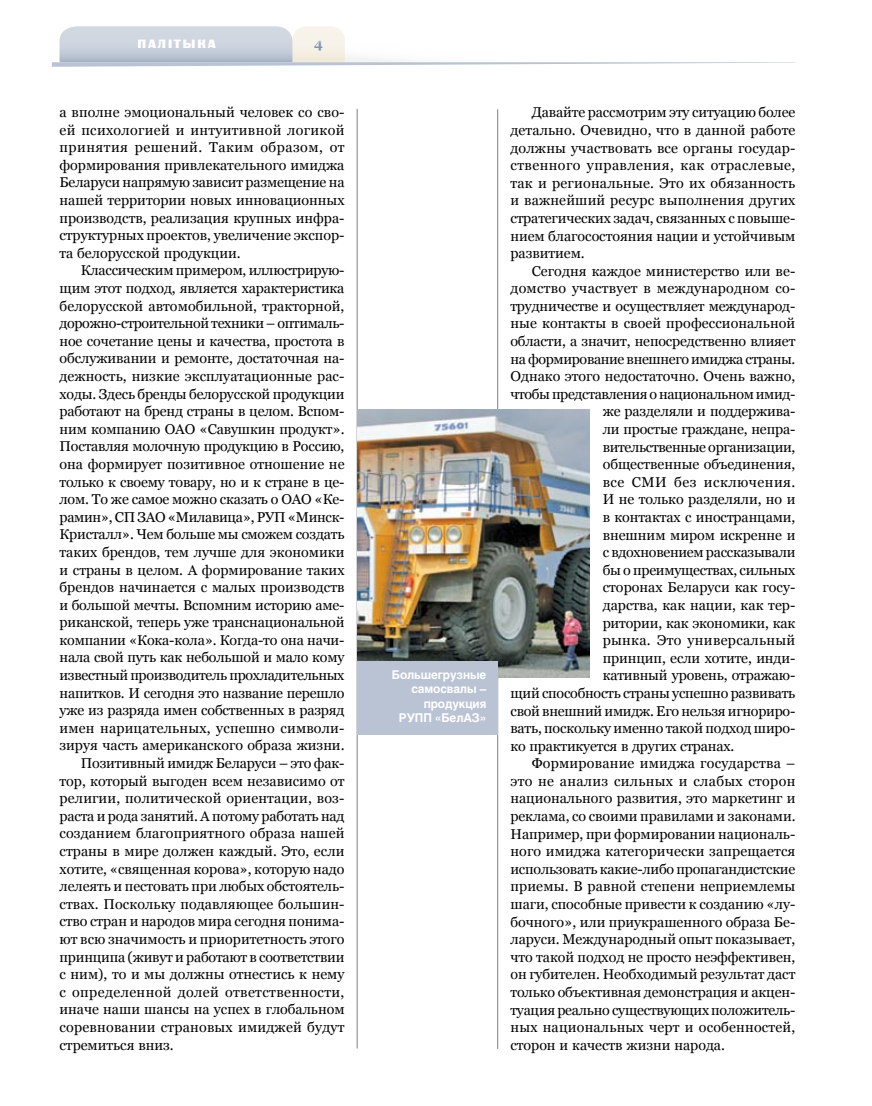
<style>
.page{position:relative;width:872px;height:1106px;background:#fff}
.page>*{position:absolute;margin:0;border:0;box-sizing:border-box;transform-origin:0 0}
.t1{font:14.25px/17.5px "Georgia";letter-spacing:-.005em;color:#000;text-align:justify}
.t2{font:14.25px "Georgia";letter-spacing:.015em;color:#000}
.t3{font:14.25px "Georgia";letter-spacing:-.025em;color:#000}
.t4{font:14.25px "Georgia";letter-spacing:.02em;color:#000}
.t5{font:14.25px "Georgia";letter-spacing:.025em;color:#000}
.t6{font:14.25px "Georgia";letter-spacing:.035em;color:#000}
.t7{font:700 13.5px "Georgia";color:#8095af}
.t8{font:700 12px/14.4px "Helios";letter-spacing:-.01em;color:#fff;text-align:right}
.t9{font:12px "Black Grotesk C";letter-spacing:.15em;color:#fff}
</style>
<div class="page">
<hr style="left:357px;top:109px;width:1px;height:939px;background:#818084">
<hr style="left:497px;top:109px;width:1px;height:939px;background:#818084">
<svg style="left:52px;top:26px;width:743px;height:41px"></svg>
<img style="left:357px;top:410px;width:233px;height:268px">
<div style="left:357px;top:661px;width:140px;height:74px;background:#b9c3d3"></div>
<p class="t9" style="left:138px;top:36px;width:80px">палітыка</p>
<p class="t7" style="left:314px;top:35px;width:10px">4</p>
<p class="t1" style="left:60px;top:103px;width:286px">а вполне эмоциональный человек со сво&shy;ей психологией и интуитивной логикой принятия решений. Таким образом, от формирования привлекательного имиджа Беларуси напрямую зависит размещение на нашей территории новых инновационных производств, реализация крупных инфра&shy;структурных проектов, увеличение экспор&shy;та белорусской продукции.</p>
<p class="t1" style="left:81px;top:262px;width:265px">Классическим примером, иллюстрирую-</p>
<p class="t1" style="left:60px;top:279px;width:286px">щим этот подход, является характеристика</p>
<p class="t1" style="left:60px;top:297px;width:286px">белорусской автомобильной, тракторной,</p>
<p class="t3" style="left:60px;top:315px;width:286px">дорожно-строительной техники – оптималь-</p>
<p class="t1" style="left:60px;top:332px;width:286px">ное сочетание цены и качества, простота в</p>
<p class="t1" style="left:60px;top:350px;width:286px">обслуживании и ремонте, достаточная на-</p>
<p class="t1" style="left:60px;top:367px;width:286px">дежность, низкие эксплуатационные рас-</p>
<p class="t1" style="left:60px;top:385px;width:286px">ходы. Здесь бренды белорусской продукции</p>
<p class="t1" style="left:60px;top:402px;width:286px">работают на бренд страны в целом. Вспом-</p>
<p class="t1" style="left:60px;top:420px;width:286px">ним компанию ОАО «Савушкин продукт».</p>
<p class="t1" style="left:60px;top:437px;width:286px">Поставляя молочную продукцию в Россию,</p>
<p class="t1" style="left:60px;top:455px;width:286px">она формирует позитивное отношение не</p>
<p class="t1" style="left:60px;top:473px;width:286px">только к своему товару, но и к стране в це-</p>
<p class="t1" style="left:60px;top:490px;width:286px">лом. То же самое можно сказать о ОАО «Ке-</p>
<p class="t1" style="left:60px;top:508px;width:286px">рамин», СП ЗАО «Милавица», РУП «Минск-</p>
<p class="t1" style="left:60px;top:525px;width:286px">Кристалл». Чем больше мы сможем создать</p>
<p class="t1" style="left:60px;top:543px;width:286px">таких брендов, тем лучше для экономики</p>
<p class="t1" style="left:60px;top:561px;width:286px">и страны в целом. А формирование таких</p>
<p class="t1" style="left:60px;top:578px;width:286px">брендов начинается с малых производств</p>
<p class="t1" style="left:60px;top:596px;width:286px">и большой мечты. Вспомним историю аме-</p>
<p class="t1" style="left:60px;top:613px;width:286px">риканской, теперь уже транснациональной</p>
<p class="t1" style="left:60px;top:631px;width:286px">компании «Кока-кола». Когда-то она начи-</p>
<p class="t1" style="left:60px;top:648px;width:286px">нала свой путь как небольшой и мало кому</p>
<p class="t1" style="left:60px;top:666px;width:286px">известный производитель прохладительных</p>
<p class="t1" style="left:60px;top:684px;width:286px">напитков. И сегодня это название перешло</p>
<p class="t1" style="left:60px;top:701px;width:286px">уже из разряда имен собственных в разряд</p>
<p class="t2" style="left:60px;top:720px;width:286px">имен нарицательных, успешно символи-</p>
<p class="t1" style="left:60px;top:736px;width:286px">зируя часть американского образа жизни.</p>
<p class="t1" style="left:81px;top:754px;width:265px">Позитивный имидж Беларуси – это фак-</p>
<p class="t1" style="left:60px;top:772px;width:286px">тор, который выгоден всем независимо от</p>
<p class="t1" style="left:60px;top:789px;width:286px">религии, политической ориентации, воз-</p>
<p class="t1" style="left:60px;top:807px;width:286px">раста и рода занятий. А потому работать над</p>
<p class="t1" style="left:60px;top:824px;width:286px">созданием благоприятного образа нашей</p>
<p class="t1" style="left:60px;top:842px;width:286px">страны в мире должен каждый. Это, если</p>
<p class="t1" style="left:60px;top:859px;width:286px">хотите, «священная корова», которую надо</p>
<p class="t1" style="left:60px;top:877px;width:286px">лелеять и пестовать при любых обстоятель-</p>
<p class="t1" style="left:60px;top:895px;width:286px">ствах. Поскольку подавляющее большин-</p>
<p class="t1" style="left:60px;top:912px;width:286px">ство стран и народов мира сегодня понима-</p>
<p class="t1" style="left:60px;top:930px;width:286px">ют всю значимость и приоритетность этого</p>
<p class="t1" style="left:60px;top:947px;width:286px">принципа (живут и работают в соответствии</p>
<p class="t1" style="left:60px;top:965px;width:286px">с ним), то и мы должны отнестись к нему</p>
<p class="t5" style="left:60px;top:983px;width:286px">с определенной долей ответственности,</p>
<p class="t1" style="left:60px;top:1000px;width:286px">иначе наши шансы на успех в глобальном</p>
<p class="t2" style="left:60px;top:1018px;width:286px">соревновании страновых имиджей будут</p>
<p class="t1" style="left:60px;top:1035px;width:116px">стремиться вниз.</p>
<p class="t8" style="left:392px;top:667px;width:96px">Большегрузные самосвалы – продукция<br>РУПП «БелАЗ»</p>
<p class="t1" style="left:510px;top:104px;width:286px;text-indent:21px">Давайте рассмотрим эту ситуацию более детально. Очевидно, что в данной работе должны участвовать все органы государ&shy;ственного управления, как отраслевые, так и региональные. Это их обязанность и важнейший ресурс выполнения других стратегических задач, связанных с повыше&shy;нием благосостояния нации и устойчивым развитием.</p>
<p class="t1" style="left:532px;top:262px;width:265px">Сегодня каждое министерство или ве-</p>
<p class="t4" style="left:510px;top:280px;width:286px">домство участвует в международном со-</p>
<p class="t1" style="left:510px;top:297px;width:286px">трудничестве и осуществляет международ-</p>
<p class="t1" style="left:510px;top:315px;width:286px">ные контакты в своей профессиональной</p>
<p class="t1" style="left:510px;top:332px;width:286px">области, а значит, непосредственно влияет</p>
<p class="t3" style="left:510px;top:351px;width:286px">на формирование внешнего имиджа страны.</p>
<p class="t1" style="left:510px;top:367px;width:286px">Однако этого недостаточно. Очень важно,</p>
<p class="t3" style="left:510px;top:386px;width:286px">чтобы представления о национальном имид-</p>
<p class="t1" style="left:602px;top:403px;width:194px">же разделяли и поддержива-</p>
<p class="t1" style="left:602px;top:420px;width:194px">ли простые граждане, непра-</p>
<p class="t1" style="left:602px;top:438px;width:194px">вительственные организации,</p>
<p class="t1" style="left:602px;top:455px;width:194px">общественные объединения,</p>
<p class="t6" style="left:602px;top:474px;width:194px">все СМИ без исключения.</p>
<p class="t1" style="left:602px;top:490px;width:194px">И не только разделяли, но и</p>
<p class="t1" style="left:602px;top:508px;width:194px">в контактах с иностранцами,</p>
<p class="t1" style="left:602px;top:526px;width:194px">внешним миром искренне и</p>
<p class="t1" style="left:602px;top:543px;width:194px">с вдохновением рассказывали</p>
<p class="t1" style="left:602px;top:561px;width:194px">бы о преимуществах, сильных</p>
<p class="t1" style="left:602px;top:578px;width:194px">сторонах Беларуси как госу-</p>
<p class="t1" style="left:602px;top:596px;width:194px">дарства, как нации, как тер-</p>
<p class="t1" style="left:602px;top:614px;width:194px">ритории, как экономики, как</p>
<p class="t4" style="left:602px;top:632px;width:194px">рынка. Это универсальный</p>
<p class="t1" style="left:602px;top:649px;width:194px">принцип, если хотите, инди-</p>
<p class="t1" style="left:602px;top:666px;width:194px">кативный уровень, отражаю-</p>
<p class="t1" style="left:510px;top:684px;width:286px">щий способность страны успешно развивать</p>
<p class="t1" style="left:510px;top:701px;width:286px">свой внешний имидж. Его нельзя игнориро-</p>
<p class="t1" style="left:510px;top:719px;width:286px">вать, поскольку именно такой подход широ-</p>
<p class="t1" style="left:510px;top:737px;width:225px">ко практикуется в других странах.</p>
<p class="t2" style="left:532px;top:755px;width:265px">Формирование имиджа государства –</p>
<p class="t4" style="left:510px;top:773px;width:286px">это не анализ сильных и слабых сторон</p>
<p class="t1" style="left:510px;top:789px;width:286px">национального развития, это маркетинг и</p>
<p class="t1" style="left:510px;top:807px;width:286px">реклама, со своими правилами и законами.</p>
<p class="t1" style="left:510px;top:825px;width:286px">Например, при формировании националь-</p>
<p class="t1" style="left:510px;top:842px;width:286px">ного имиджа категорически запрещается</p>
<p class="t1" style="left:510px;top:860px;width:286px">использовать какие-либо пропагандистские</p>
<p class="t1" style="left:510px;top:877px;width:286px">приемы. В равной степени неприемлемы</p>
<p class="t1" style="left:510px;top:895px;width:286px">шаги, способные привести к созданию «лу-</p>
<p class="t1" style="left:510px;top:912px;width:286px">бочного», или приукрашенного образа Бе-</p>
<p class="t1" style="left:510px;top:930px;width:286px">ларуси. Международный опыт показывает,</p>
<p class="t1" style="left:510px;top:948px;width:286px">что такой подход не просто неэффективен,</p>
<p class="t1" style="left:510px;top:965px;width:286px">он губителен. Необходимый результат даст</p>
<p class="t1" style="left:510px;top:983px;width:286px">только объективная демонстрация и акцен-</p>
<p class="t1" style="left:510px;top:1000px;width:286px">туация реально существующих положитель-</p>
<p class="t2" style="left:510px;top:1019px;width:286px">ных национальных черт и особенностей,</p>
<p class="t1" style="left:510px;top:1036px;width:216px">сторон и качеств жизни народа.</p>
</div>
